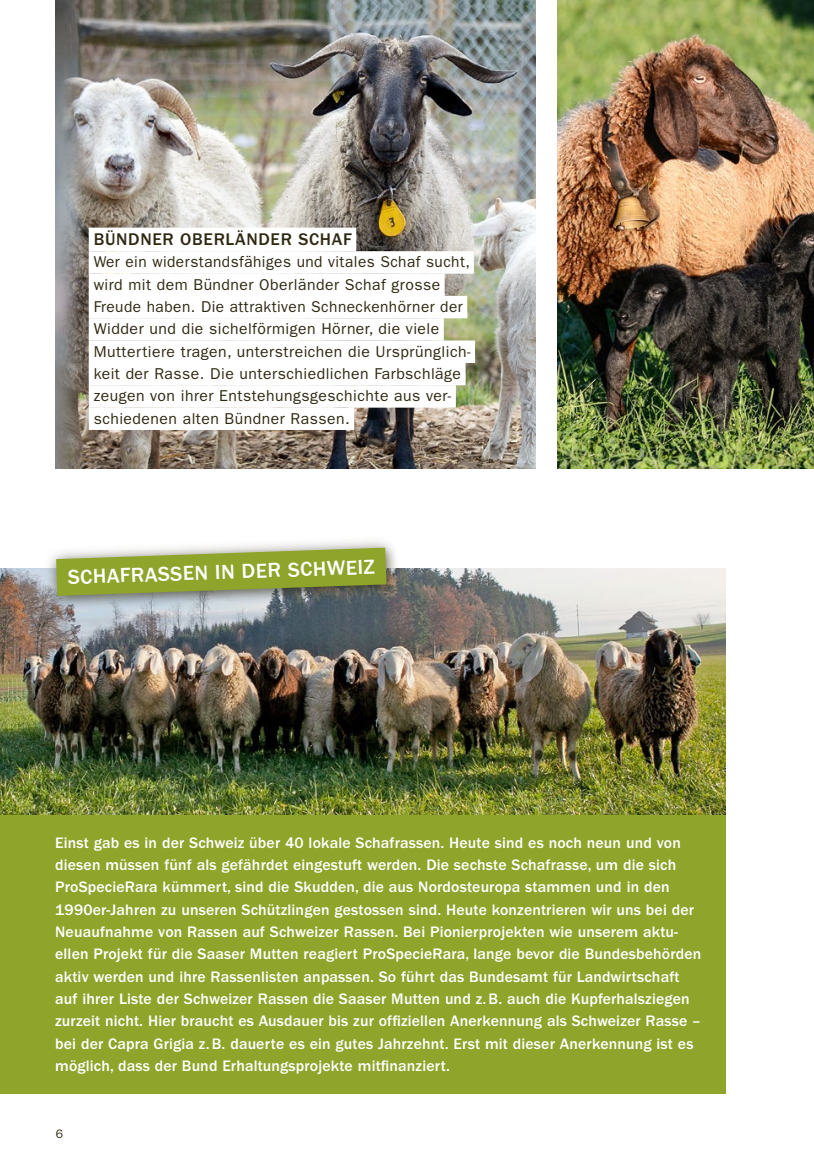
<style>
.page{position:relative;width:814px;height:1166px;background:#fff}
.page>*{position:absolute;margin:0;border:0;box-sizing:border-box;transform-origin:0 0}
.t1{font:500 21px "ITC Franklin Gothic Std";color:#fff}
.t2{font:500 17.5px "ITC Franklin Gothic Std";letter-spacing:.04em;color:#2f2912}
.t3{font:500 15.75px/22.4px "ITC Franklin Gothic Std";letter-spacing:.01em;color:#fff}
.t4{font:15.75px/22.4px "ITC Franklin Gothic Std";letter-spacing:.03em;color:#2f2912}
.t5{font:12.25px "ITC Franklin Gothic Std";color:#2f2912}
</style>
<div class="page">
<div style="left:0;top:814px;width:725px;height:279px;background:#8ea42a"></div>
<img style="left:557px;top:0;width:257px;height:468px">
<img style="left:55px;top:0;width:480px;height:468px">
<div style="left:89px;top:228px;width:267px;height:23px;background:#fff"></div>
<div style="left:89px;top:251px;width:385px;height:23px;background:#fff"></div>
<div style="left:89px;top:273px;width:355px;height:23px;background:#fff"></div>
<div style="left:89px;top:296px;width:378px;height:22px;background:#fff"></div>
<div style="left:89px;top:318px;width:355px;height:23px;background:#fff"></div>
<div style="left:89px;top:340px;width:386px;height:23px;background:#fff"></div>
<div style="left:89px;top:363px;width:376px;height:22px;background:#fff"></div>
<div style="left:89px;top:385px;width:367px;height:23px;background:#fff"></div>
<div style="left:89px;top:407px;width:265px;height:23px;background:#fff"></div>
<img style="left:0;top:569px;width:725px;height:245px">
<svg style="left:41px;top:541px;width:360px;height:70px;background:#9fac72"></svg>
<p class="t2" style="left:94px;top:229px;width:260px">BÜNDNER OBERLÄNDER SCHAF</p>
<p class="t4" style="left:94px;top:251px;width:378px">Wer ein widerstandsfähiges und vitales Schaf sucht, wird mit dem Bündner Oberländer Schaf grosse Freude haben. Die attraktiven Schneckenhörner der Widder und die sichelförmigen Hörner, die viele Muttertiere tragen, unterstreichen die Ursprünglich&shy;keit der Rasse. Die unterschiedlichen Farbschläge zeugen von ihrer Entstehungsgeschichte aus ver&shy;schiedenen alten Bündner Rassen.</p>
<h1 class="t1" style="left:67px;top:565px;width:308px;rotate:-2deg">SCHAFRASSEN IN DER SCHWEIZ</h1>
<p class="t3" style="left:55px;top:831px;width:647px">Einst gab es in der Schweiz über 40 lokale Schafrassen. Heute sind es noch neun und von diesen müssen fünf als gefährdet eingestuft werden. Die sechste Schafrasse, um die sich ProSpecieRara kümmert, sind die Skudden, die aus Nordosteuropa stammen und in den 1990er-Jahren zu unseren Schützlingen gestossen sind. Heute konzentrieren wir uns bei der Neuaufnahme von Rassen auf Schweizer Rassen. Bei Pionierprojekten wie unserem aktu&shy;ellen Projekt für die Saaser Mutten reagiert ProSpecieRara, lange bevor die Bundesbehörden aktiv werden und ihre Rassenlisten anpassen. So führt das Bundesamt für Landwirtschaft auf ihrer Liste der Schweizer Rassen die Saaser Mutten und z.B. auch die Kupferhalsziegen zurzeit nicht. Hier braucht es Ausdauer bis zur offiziellen Anerkennung als Schweizer Rasse – bei der Capra Grigia z.B. dauerte es ein gutes Jahrzehnt. Erst mit dieser Anerkennung ist es möglich, dass der Bund Erhaltungsprojekte mitfinanziert.</p>
<p class="t5" style="left:56px;top:1127px;width:9px">6</p>
</div>
